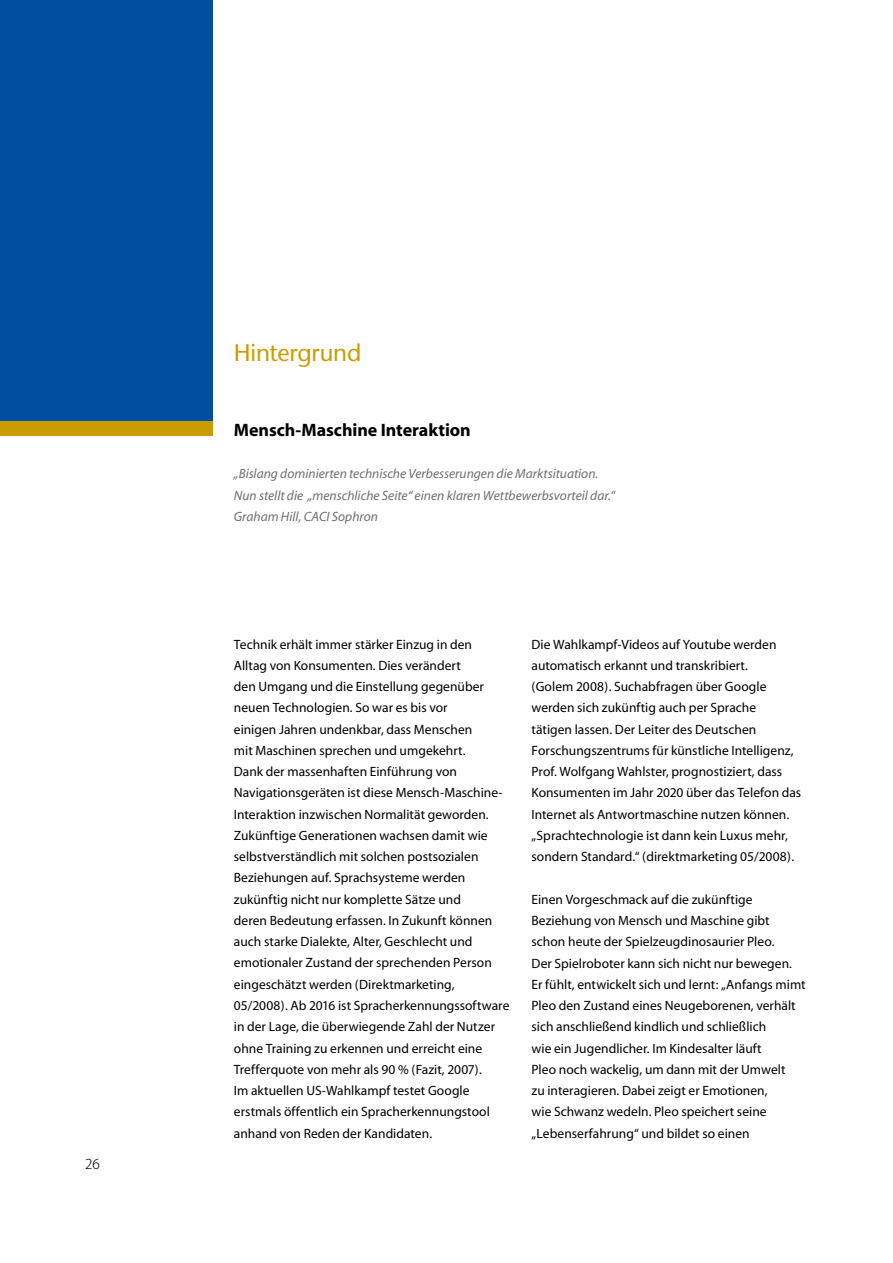
<style>
.page{position:relative;width:893px;height:1263px;background:#fff}
.page>*{position:absolute;margin:0;border:0;box-sizing:border-box;transform-origin:0 0}
.t1{font:24px "Stone Sans";letter-spacing:-.01em;color:#c99d00}
.t2{font:700 18px "Myriad";letter-spacing:-.005em;color:#000}
.t3{font:13.5px/21.3px "Myriad";color:#000}
.t4{font:italic 13.5px/21.3px "Myriad";color:#6f6f6f}
.t5{font:300 13.5px "Koz Go Pro";color:#000}
</style>
<div class="page">
<div style="left:0;top:0;width:213px;height:429px;background:#004e9f"></div>
<div style="left:0;top:421px;width:213px;height:15px;background:#c99d00"></div>
<p class="t5" style="left:85px;top:1156px;width:16px">26</p>
<h1 class="t1" style="left:234px;top:339px;width:129px">Hintergrund</h1>
<h2 class="t2" style="left:234px;top:421px;width:238px">Mensch-Maschine Interaktion</h2>
<p class="t4" style="left:234px;top:464px;width:383px">„Bislang dominierten technische Verbesserungen die Marktsituation.<br>Nun stellt die „menschliche Seite“ einen klaren Wettbewerbsvorteil dar.“<br>Graham Hill, CACI Sophron</p>
<p class="t3" style="left:234px;top:634px;width:277px">Technik erhält immer stärker Einzug in den<br>Alltag von Konsumenten. Dies verändert<br>den Umgang und die Einstellung gegenüber neuen Technologien. So war es bis vor<br>einigen Jahren undenkbar, dass Menschen<br>mit Maschinen sprechen und umgekehrt.<br>Dank der massenhaften Einführung von Navigationsgeräten ist diese Mensch-Maschine-Interaktion inzwischen Normalität geworden.<br>Zukünftige Generationen wachsen damit wie selbstverständlich mit solchen postsozialen Beziehungen auf. Sprachsysteme werden zukünftig nicht nur komplette Sätze und<br>deren Bedeutung erfassen. In Zukunft können auch starke Dialekte, Alter, Geschlecht und emotionaler Zustand der sprechenden Person eingeschätzt werden (Direktmarketing, 05/2008). Ab 2016 ist Spracherkennungssoftware in der Lage, die überwiegende Zahl der Nutzer ohne Training zu erkennen und erreicht eine Trefferquote von mehr als 90 % (Fazit, 2007).<br>Im aktuellen US-Wahlkampf testet Google erstmals öffentlich ein Spracherkennungstool anhand von Reden der Kandidaten.</p>
<p class="t3" style="left:531px;top:634px;width:271px">Die Wahlkampf-Videos auf Youtube werden automatisch erkannt und transkribiert.<br>(Golem 2008). Suchabfragen über Google werden sich zukünftig auch per Sprache<br>tätigen lassen. Der Leiter des Deutschen Forschungszentrums für künstliche Intelligenz, Prof. Wolfgang Wahlster, prognostiziert, dass Konsumenten im Jahr 2020 über das Telefon das Internet als Antwortmaschine nutzen können. „Sprachtechnologie ist dann kein Luxus mehr, sondern Standard.“ (direktmarketing 05/2008).</p>
<p class="t3" style="left:531px;top:889px;width:276px">Einen Vorgeschmack auf die zukünftige Beziehung von Mensch und Maschine gibt schon heute der Spielzeugdinosaurier Pleo.<br>Der Spielroboter kann sich nicht nur bewegen.<br>Er fühlt, entwickelt sich und lernt: „Anfangs mimt Pleo den Zustand eines Neugeborenen, verhält sich anschließend kindlich und schließlich<br>wie ein Jugendlicher. Im Kindesalter läuft<br>Pleo noch wackelig, um dann mit der Umwelt<br>zu interagieren. Dabei zeigt er Emotionen,<br>wie Schwanz wedeln. Pleo speichert seine „Lebenserfahrung“ und bildet so einen</p>
</div>
